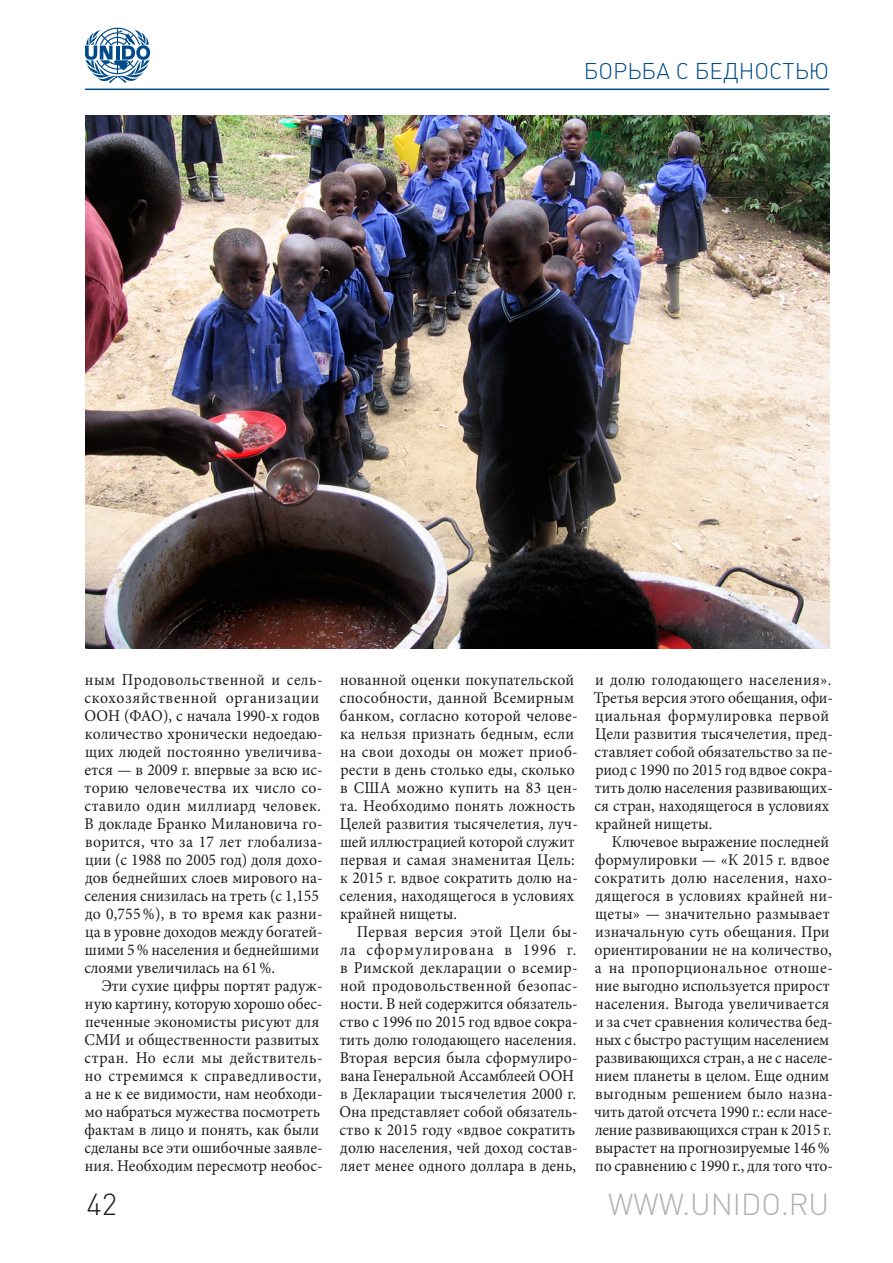
<style>
.page{position:relative;width:893px;height:1263px;background:#fff}
.page>*{position:absolute;margin:0;border:0;box-sizing:border-box;transform-origin:0 0}
.t1{font:30px "Plumb Light C";color:#b3b2b2}
.t2{font:30px "Plumb Light C";color:#1d1d1b}
.t3{font:22.5px "Plumb Light C";color:#004b89}
.t4{font:16.5px/18px "Minion Pro";color:#1d1d1b;scale:.95 1}
</style>
<div class="page">
<hr style="left:85px;top:89px;width:744px;height:1px;background:#004b89">
<img style="left:85px;top:116px;width:744px;height:532px">
<svg style="left:85px;top:28px;width:65px;height:55px"></svg>
<h2 class="t3" style="left:584px;top:58px;width:30px">БОРЬ</h2>
<h2 class="t3" style="left:642px;top:58px;width:84px">БА С БЕДНОСТЬЮ</h2>
<p class="t4" style="left:84px;top:670px;width:252px">ным Продовольственной и сель&shy;скохозяйственной организации<br>ООН</p>
<p class="t4" style="left:84px;top:706px;width:252px;text-indent:79px">), с начала 1990‑х годов количество хронически недоедаю&shy;щих людей постоянно увеличива&shy;ется — в 2009 г. впервые за всю ис&shy;торию человечества их число со&shy;ставило один миллиард человек.<br>В докладе Бранко Милановича го&shy;ворится, что за 17 лет глобализа&shy;ции (с 1988 по 2005 год) доля дохо&shy;дов беднейших слоев мирового на&shy;селения снизилась на треть (с 1,155 до 0,755 %), в то время как разни&shy;ца в уровне доходов между богатей&shy;шими 5% населения и беднейшими слоями увеличилась на 61%.</p>
<p class="t4" style="left:84px;top:976px;width:252px;text-indent:17px">Эти сухие цифры портят радуж&shy;ную картину, которую хорошо обес&shy;печенные экономисты рисуют для<br>СМИ</p>
<p class="t4" style="left:124px;top:706px;width:18px">(ФАО</p>
<p class="t4" style="left:84px;top:1030px;width:252px;text-indent:41px">и общественности развитых стран. Но если мы действитель&shy;но стремимся к справедливости, а не к ее видимости, нам необходи&shy;мо набраться мужества посмотреть фактам в лицо и понять, как были сделаны все эти ошибочные заявле&shy;ния. Необходим пересмотр необос-</p>
<p class="t4" style="left:339px;top:670px;width:252px">нованной оценки покупательской способности, данной Всемирным банком, согласно которой челове&shy;ка нельзя признать бедным, если на свои доходы он может приоб&shy;рести в день столько еды, сколько в США</p>
<p class="t4" style="left:339px;top:778px;width:252px;text-indent:57px">можно купить на 83 цен&shy;та. Необходимо понять ложность<br>Целей развития тысячелетия, луч&shy;шей иллюстрацией которой служит первая и самая знаменитая Цель: к 2015 г. вдвое сократить долю на&shy;селения, находящегося в условиях крайней нищеты.</p>
<p class="t4" style="left:339px;top:922px;width:252px;text-indent:17px">Первая версия этой Цели бы&shy;ла сформулирована в 1996 г. в Римской декларации о всемир&shy;ной продовольственной безопас&shy;ности. В ней содержится обязатель&shy;ство с 1996 по 2015 год вдвое сокра&shy;тить долю голодающего населения.<br>Вторая версия была сформулиро&shy;вана Генеральной Ассамблеей ООН<br>в Декларации тысячелетия 2000 г.<br>Она представляет собой обязатель&shy;ство к 2015 году «вдвое сократить долю населения, чей доход состав&shy;ляет менее одного доллара в день,</p>
<p class="t4" style="left:594px;top:670px;width:253px">и долю голодающего населения».<br>Третья версия этого обещания, офи&shy;циальная формулировка первой<br>Цели развития тысячелетия, пред&shy;ставляет собой обязательство за пе&shy;риод с 1990 по 2015 год вдвое сокра&shy;тить долю населения развивающих&shy;ся стран, находящегося в условиях крайней нищеты.</p>
<p class="t4" style="left:594px;top:832px;width:253px;text-indent:18px">Ключевое выражение последней формулировки — «К 2015 г. вдвое сократить долю населения, нахо&shy;дящегося в условиях крайней ни&shy;щеты» — значительно размывает изначальную суть обещания. При ориентировании не на количество, а на пропорциональное отноше&shy;ние выгодно используется прирост населения. Выгода увеличивается и за счет сравнения количества бед&shy;ных с быстро растущим населением развивающихся стран, а не с населе&shy;нием планеты в целом. Еще одним выгодным решением было назна&shy;чить датой отсчета 1990 г.: если насе&shy;ление развивающихся стран к 2015 г. вырастет на прогнозируемые 146% по сравнению с 1990 г., для того что-</p>
<h1 class="t2" style="left:86px;top:1187px;width:32px">42</h1>
<h1 class="t1" style="left:608px;top:1187px;width:223px">WWW.UNIDO.RU</h1>
</div>
